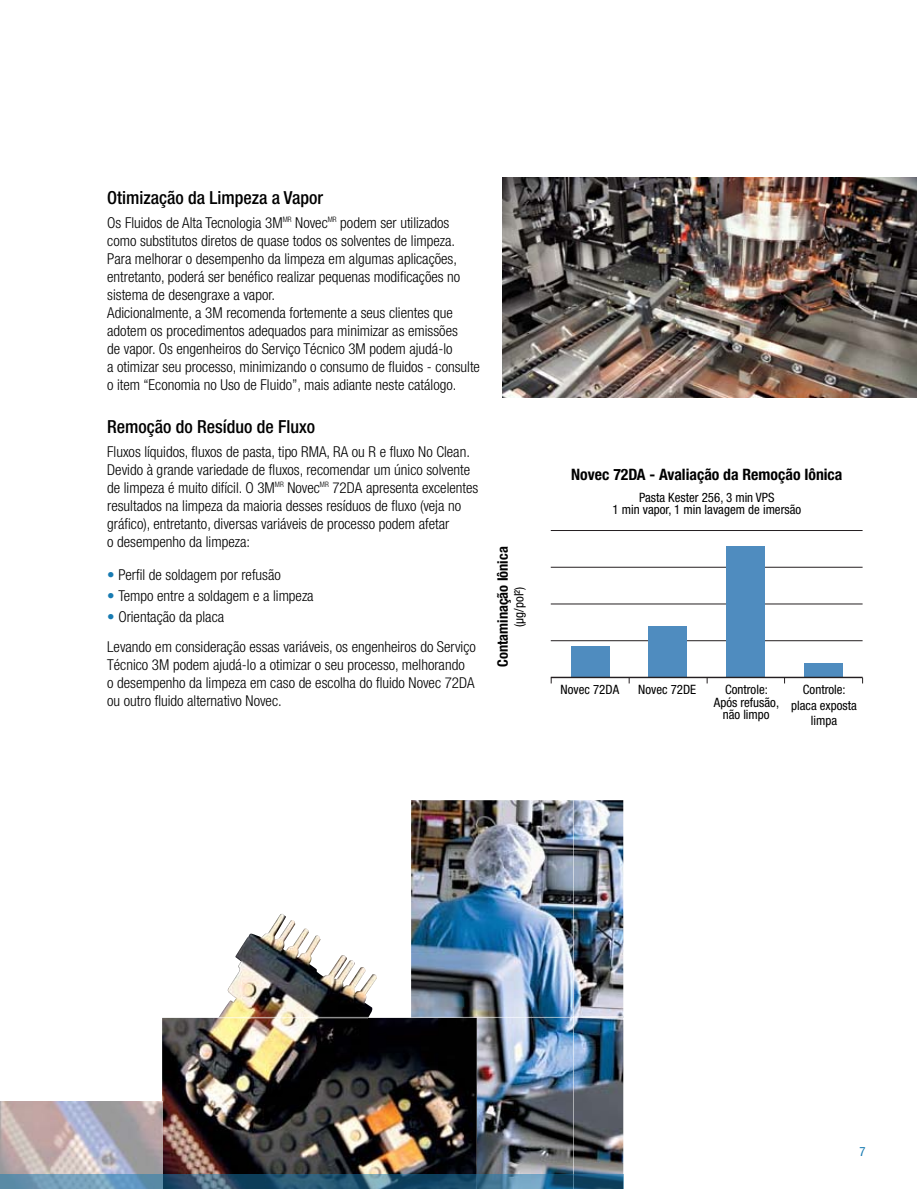
<style>
.page{position:relative;width:917px;height:1189px;background:#fff}
.page>*{position:absolute;margin:0;border:0;box-sizing:border-box;transform-origin:0 0}
.t1{font:500 condensed 18px "Helvetica Neue";color:#000}
.t2{font:700 condensed 15.75px "Helvetica Neue";color:#000}
.t3{font:300 condensed 15px/18px "Helvetica Neue";color:#000}
.t4{font:700 condensed 14.4px "Helvetica Neue";color:#000}
.t5{font:condensed 12.9px/12.5px "Helvetica Neue";color:#000;text-align:center}
.t6{font:condensed 12.75px "Helvetica Neue";color:#187bb2}
.s1{font-weight:400;color:#187bb2}
</style>
<div class="page">
<img style="left:503px;top:178px;width:413px;height:219px">
<img style="left:411px;top:800px;width:212px;height:374px">
<img style="left:162px;top:1017px;width:314px;height:157px">
<img style="left:219px;top:914px;width:158px;height:102px">
<img style="left:573px;top:800px;width:1px;height:374px">
<img style="left:411px;top:1016px;width:212px;height:1px">
<img style="left:219px;top:1016px;width:149px;height:1px">
<img style="left:0;top:1101px;width:162px;height:73px">
<svg style="left:0;top:1174px;width:623px;height:14px;background:#3c6c89"></svg>
<hr style="left:550px;top:530px;width:312px;height:1px;background:#241f21">
<hr style="left:550px;top:567px;width:312px;height:1px;background:#241f21">
<hr style="left:550px;top:603px;width:312px;height:1px;background:#241f21">
<hr style="left:550px;top:640px;width:312px;height:1px;background:#241f21">
<div style="left:570px;top:646px;width:39px;height:31px;background:#4f8cbf"></div>
<div style="left:648px;top:626px;width:39px;height:51px;background:#4f8cbf"></div>
<div style="left:726px;top:546px;width:39px;height:131px;background:#4f8cbf"></div>
<div style="left:804px;top:663px;width:38px;height:14px;background:#4f8cbf"></div>
<hr style="left:550px;top:676px;width:312px;height:2px;background:#241f21">
<p class="t1" style="left:107px;top:186px;width:217px">Otimização da Limpeza a Vapor</p>
<p class="t3" style="left:107px;top:213px;width:374px">Os Fluidos de Alta Tecnologia 3M<sup>MR</sup> Novec<sup>MR</sup> podem ser utilizados como substitutos diretos de quase todos os solventes de limpeza.<br>Para melhorar o desempenho da limpeza em algumas aplicações, entretanto, poderá ser benéfico realizar pequenas modificações no sistema de desengraxe a vapor.<br>Adicionalmente, a 3M recomenda fortemente a seus clientes que adotem os procedimentos adequados para minimizar as emissões<br>de vapor. Os engenheiros do Serviço Técnico 3M podem ajudá-lo<br>a otimizar seu processo, minimizando o consumo de fluidos - consulte o item “Economia no Uso de Fluido”, mais adiante neste catálogo.</p>
<p class="t1" style="left:107px;top:416px;width:209px">Remoção do Resíduo de Fluxo</p>
<p class="t3" style="left:107px;top:442px;width:372px">Fluxos líquidos, fluxos de pasta, tipo RMA, RA ou R e fluxo No Clean.<br>Devido à grande variedade de fluxos, recomendar um único solvente de limpeza é muito difícil. O 3M<sup>MR</sup> Novec<sup>MR</sup> 72DA apresenta excelentes resultados na limpeza da maioria desses resíduos de fluxo (veja no gráfico), entretanto, diversas variáveis de processo podem afetar<br>o desempenho da limpeza:</p>
<p class="t3" style="left:107px;top:565px;width:175px"><span class="s1">•</span> Perfil de soldagem por refusão</p>
<p class="t3" style="left:107px;top:586px;width:208px"><span class="s1">•</span> Tempo entre a soldagem e a limpeza</p>
<p class="t3" style="left:107px;top:601px;width:370px;line-height:30px"><span class="s1">•</span> Orientação da placa<br>Levando em consideração essas variáveis, os engenheiros do Serviço</p>
<p class="t3" style="left:107px;top:655px;width:369px">Técnico 3M podem ajudá-lo a otimizar o seu processo, melhorando o desempenho da limpeza em caso de escolha do fluido Novec 72DA ou outro fluido alternativo Novec.</p>
<p class="t4" style="left:494px;top:667px;width:122px;rotate:-90deg">Contaminação Iônica</p>
<p class="t5" style="left:512px;top:626px;width:42px;rotate:-90deg">(μg/pol²)</p>
<p class="t2" style="left:571px;top:465px;width:273px">Novec 72DA - Avaliação da Remoção Iônica</p>
<p class="t5" style="left:612px;top:490px;width:190px">Pasta Kester 256, 3 min VPS<br>1 min vapor, 1 min lavagem de imersão</p>
<p class="t5" style="left:560px;top:683px;width:60px">Novec 72DA</p>
<p class="t5" style="left:638px;top:683px;width:59px">Novec 72DE</p>
<p class="t5" style="left:713px;top:683px;width:67px">Controle:<br>Após refusão, não limpo</p>
<p class="t5" style="left:791px;top:682px;width:67px;line-height:15.5px">Controle: placa exposta limpa</p>
<p class="t6" style="left:859px;top:1144px;width:8px">7</p>
</div>
